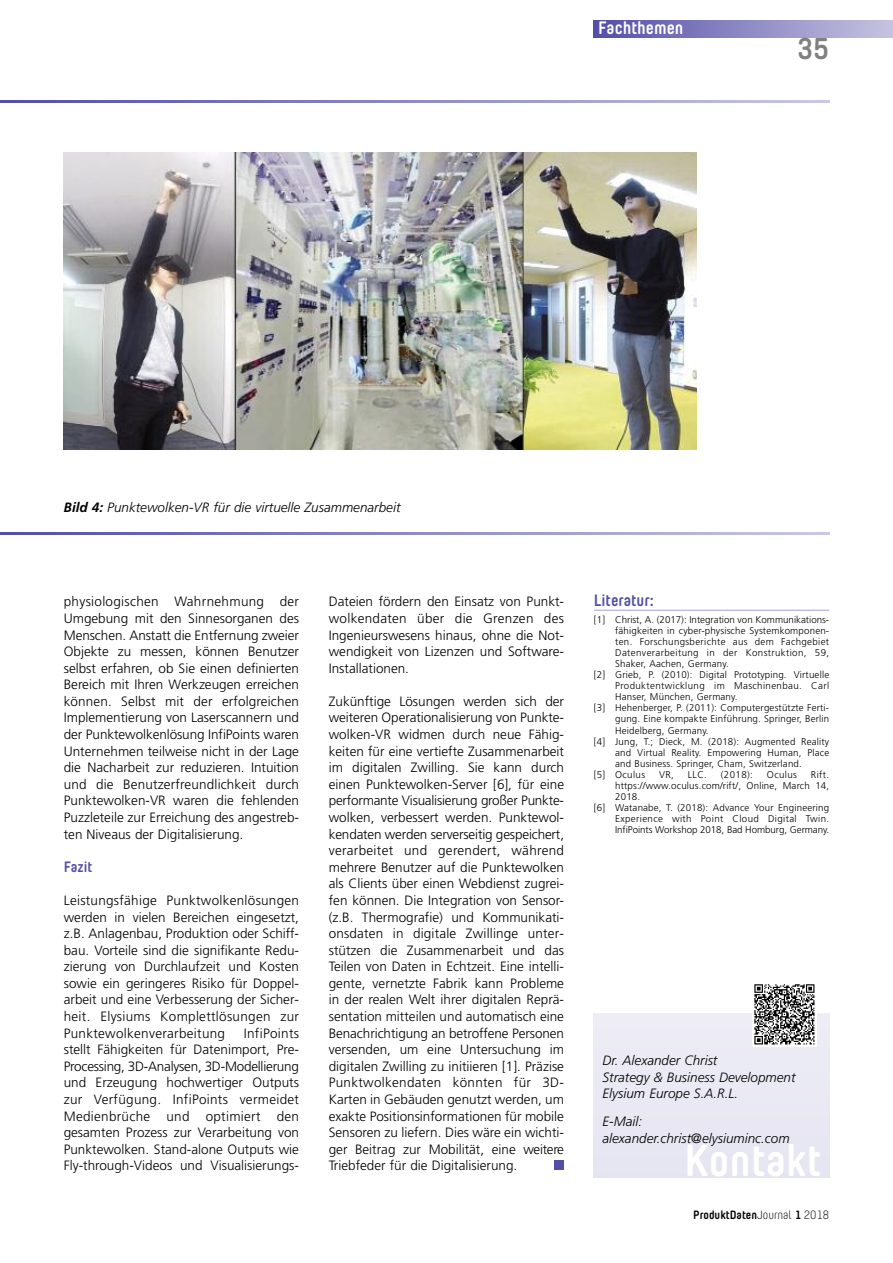
<style>
.page{position:relative;width:893px;height:1263px;background:#fff}
.page>*{position:absolute;margin:0;border:0;box-sizing:border-box;transform-origin:0 0}
.t1{font:700 45px "Yummo";color:#fff}
.t2{font:700 30px "Yummo";color:#808080}
.t3{font:700 18px "Yummo";color:#fff}
.t4{font:700 16.5px "Yummo";color:#544ea6}
.t5{font:700 15px "Yummo";color:#544ea6}
.t6{font:300 13.5px/16.6px "Frutiger";color:#000;text-align:justify}
.t7{font:italic 300 13.5px/16.6px "Frutiger";color:#000}
.t8{font:700 12px "Yummo";color:#000}
.t9{font:300 9.75px "Frutiger";letter-spacing:.015em;color:#000}
.t10{font:300 9.75px "Frutiger";letter-spacing:.04em;color:#000}
.t11{font:300 9.75px "Frutiger";letter-spacing:-.005em;color:#000}
.t12{font:300 9.75px "Frutiger";letter-spacing:.035em;color:#000}
.s1{font-weight:700}
.s2{font-weight:300}
</style>
<div class="page">
<div style="left:594px;top:20px;width:299px;height:17px;background:linear-gradient(to right,#544ea6,#c5c3e1)"></div>
<div style="left:555px;top:1161px;width:9px;height:9px;background:#544ea6"></div>
<div style="left:594px;top:1013px;width:235px;height:165px;background:#e9e9f4"></div>
<img style="left:753px;top:984px;width:64px;height:62px">
<svg style="left:0;top:101px;width:829px;height:2px;background:#8e8ac4"></svg>
<svg style="left:0;top:532px;width:829px;height:2px;background:#8e8ac4"></svg>
<hr style="left:594px;top:610px;width:235px;height:1px;background:#aaa7d3">
<img style="left:64px;top:152px;width:633px;height:298px">
<h3 class="t3" style="left:598px;top:18px;width:87px">Fachthemen</h3>
<h2 class="t2" style="left:797px;top:33px;width:34px">35</h2>
<p class="t7" style="left:64px;top:500px;width:338px"><span class="s1">Bild 4:</span> Punktewolken-VR für die virtuelle Zusammenarbeit</p>
<p class="t6" style="left:64px;top:594px;width:237px">physiologischen Wahrnehmung der Umgebung mit den Sinnesorganen des Menschen. Anstatt die Entfernung zweier Objekte zu messen, können Benutzer selbst erfahren, ob Sie einen definierten Bereich mit Ihren Werkzeugen erreichen können. Selbst mit der erfolgreichen Implementierung von Laserscannern und der Punktewolkenlösung InfiPoints waren Unternehmen teilweise nicht in der Lage die Nacharbeit zur reduzieren. Intuition und die Benutzerfreundlichkeit durch Punktewolken-VR waren die fehlenden Puzzleteile zur Erreichung des angestreb&shy;ten Niveaus der Digitalisierung.</p>
<p class="t5" style="left:64px;top:859px;width:30px">Fazit</p>
<p class="t6" style="left:64px;top:893px;width:237px">Leistungsfähige Punktwolkenlösungen werden in vielen Bereichen eingesetzt, z.B. Anlagenbau, Produktion oder Schiff&shy;bau. Vorteile sind die signifikante Redu&shy;zierung von Durchlaufzeit und Kosten sowie ein geringeres Risiko für Doppel&shy;arbeit und eine Verbesserung der Sicher&shy;heit. Elysiums Komplettlösungen zur Punktewolkenverarbeitung</p>
<p class="t6" style="left:64px;top:1025px;width:237px;text-indent:180px">InfiPoints stellt Fähigkeiten für Datenimport, Pre-Processing, 3D-Analysen, 3D-Modellierung und Erzeugung hochwertiger Outputs zur Verfügung. InfiPoints vermeidet Medienbrüche und optimiert den gesamten Prozess zur Verarbeitung von Punktewolken. Stand-alone Outputs wie Fly-through-Videos und Visualisierungs-</p>
<p class="t6" style="left:329px;top:594px;width:237px">Dateien fördern den Einsatz von Punkt&shy;wolkendaten über die Grenzen des Ingenieurswesens hinaus, ohne die Not&shy;wendigkeit von Lizenzen und Software-Installationen.</p>
<p class="t6" style="left:329px;top:694px;width:237px">Zukünftige Lösungen werden sich der weiteren Operationalisierung von Punkte&shy;wolken-VR widmen durch neue Fähig&shy;keiten für eine vertiefte Zusammenarbeit im digitalen Zwilling. Sie kann durch einen Punktewolken-Server [6], für eine performante Visualisierung großer Punkte&shy;wolken, verbessert werden. Punktewol&shy;kendaten werden serverseitig gespeichert, verarbeitet und gerendert, während mehrere Benutzer auf die Punktewolken als Clients über einen Webdienst zugrei&shy;fen können. Die Integration von Sensor-(z.B. Thermografie) und Kommunikati&shy;onsdaten in digitale Zwillinge unter&shy;stützen die Zusammenarbeit und das Teilen von Daten in Echtzeit. Eine intelli&shy;gente, vernetzte Fabrik kann Probleme in der realen Welt ihrer digitalen Reprä&shy;sentation mitteilen und automatisch eine Benachrichtigung an betroffene Personen versenden, um eine Untersuchung im digitalen Zwilling zu initiieren [1]. Präzise Punktwolkendaten könnten für 3D-Karten in Gebäuden genutzt werden, um exakte Positionsinformationen für mobile Sensoren zu liefern. Dies wäre ein wichti&shy;ger Beitrag zur Mobilität, eine weitere Triebfeder für die Digitalisierung.</p>
<p class="t4" style="left:594px;top:592px;width:61px">Literatur:</p>
<p class="t9" style="left:594px;top:616px;width:237px">[1] Christ, A. (2017): Integration von Kommunikations-</p>
<p class="t9" style="left:615px;top:627px;width:216px">fähigkeiten in cyber-physische Systemkomponen-</p>
<p class="t12" style="left:615px;top:638px;width:216px">ten. Forschungsberichte aus dem Fachgebiet</p>
<p class="t10" style="left:615px;top:649px;width:216px">Datenverarbeitung in der Konstruktion, 59,</p>
<p class="t9" style="left:615px;top:660px;width:115px">Shaker, Aachen, Germany.</p>
<p class="t9" style="left:594px;top:671px;width:237px">[2] Grieb, P. (2010): Digital Prototyping. Virtuelle</p>
<p class="t10" style="left:615px;top:682px;width:216px">Produktentwicklung im Maschinenbau. Carl</p>
<p class="t9" style="left:615px;top:693px;width:124px">Hanser, München, Germany.</p>
<p class="t9" style="left:594px;top:704px;width:237px">[3] Hehenberger, P. (2011): Computergestützte Ferti-</p>
<p class="t9" style="left:615px;top:715px;width:216px">gung. Eine kompakte Einführung. Springer, Berlin</p>
<p class="t9" style="left:615px;top:726px;width:95px">Heidelberg, Germany.</p>
<p class="t9" style="left:594px;top:737px;width:237px">[4] Jung, T.; Dieck, M. (2018): Augmented Reality</p>
<p class="t9" style="left:615px;top:748px;width:216px">and Virtual Reality. Empowering Human, Place</p>
<p class="t9" style="left:615px;top:759px;width:188px">and Business. Springer, Cham, Switzerland.</p>
<p class="t9" style="left:594px;top:770px;width:53px">[5] Oculus</p>
<p class="t9" style="left:659px;top:770px;width:16px">VR,</p>
<p class="t9" style="left:688px;top:770px;width:21px">LLC.</p>
<p class="t9" style="left:721px;top:770px;width:34px">(2018):</p>
<p class="t9" style="left:767px;top:770px;width:32px">Oculus</p>
<p class="t9" style="left:811px;top:770px;width:20px">Rift.</p>
<p class="t9" style="left:615px;top:781px;width:216px">https://www.oculus.com/rift/, Online, March 14,</p>
<p class="t9" style="left:615px;top:792px;width:27px">2018.</p>
<p class="t9" style="left:594px;top:804px;width:237px">[6] Watanabe, T. (2018): Advance Your Engineering</p>
<p class="t10" style="left:615px;top:815px;width:216px">Experience with Point Cloud Digital Twin.</p>
<p class="t11" style="left:615px;top:826px;width:216px">InfiPoints Workshop 2018, Bad Homburg, Germany.</p>
<p class="t7" style="left:602px;top:1053px;width:195px">Dr. Alexander Christ<br>Strategy &amp; Business Development<br>Elysium Europe S.A.R.L.</p>
<p class="t7" style="left:602px;top:1114px;width:189px">E-Mail: alexander.christ@elysiuminc.com</p>
<h1 class="t1" style="left:684px;top:1137px;width:139px">Kontakt</h1>
<p class="t8" style="left:693px;top:1209px;width:137px">ProduktDaten<span class="s2">Journal</span> 1 <span class="s2">2018</span></p>
</div>
